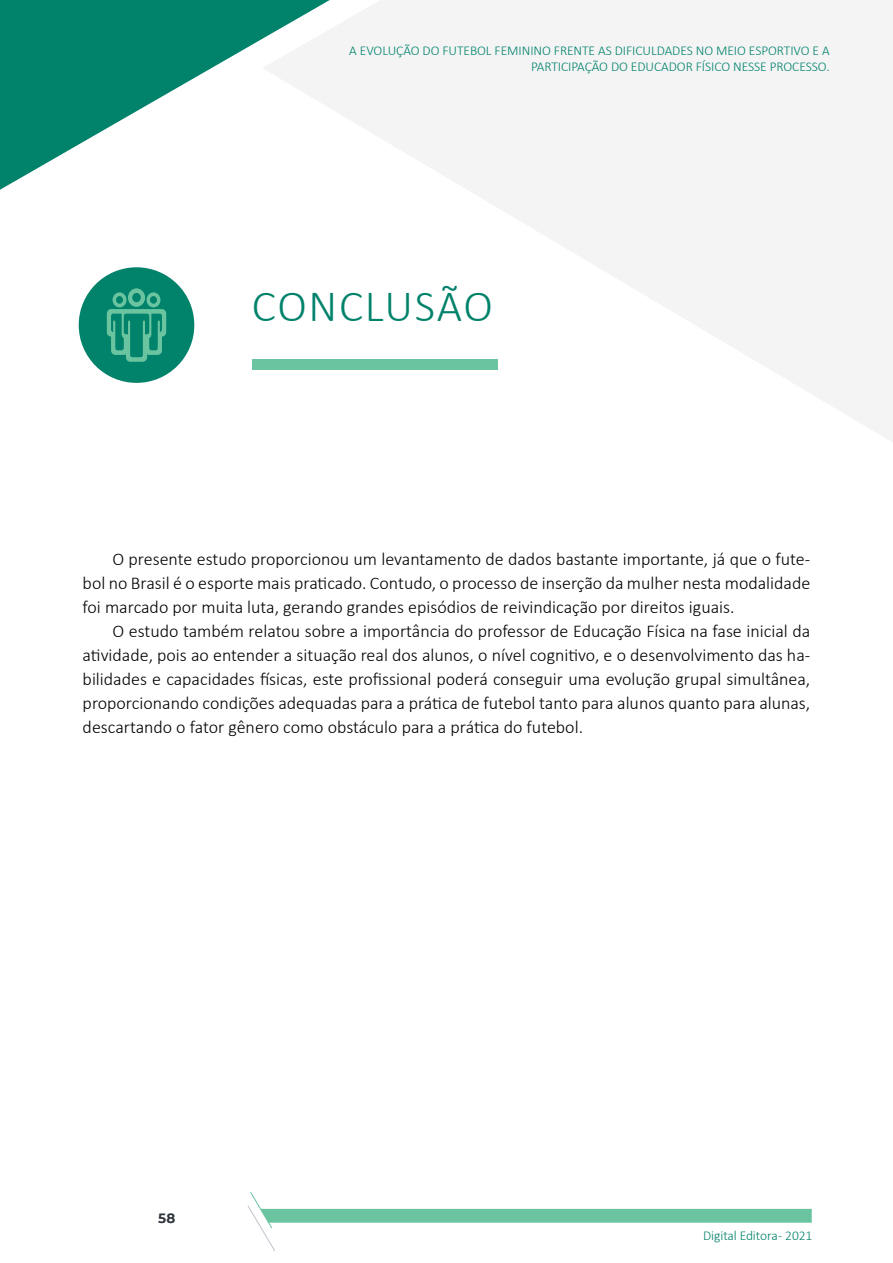
<style>
.page{position:relative;width:893px;height:1263px;background:#fff}
.page>*{position:absolute;margin:0;border:0;box-sizing:border-box;transform-origin:0 0}
.t1{font:300 45px "Calibri";letter-spacing:.035em;color:#00826b}
.t2{font:300 18px/24px "Calibri";color:#000;text-align:justify}
.t3{font:300 13.5px/16.2px "Calibri";letter-spacing:-.005em;color:#00826b;text-align:right}
.t4{font:700 13.5px "Montserrat";color:#2e333c}
</style>
<div class="page">
<div style="left:79px;top:267px;width:115px;height:116px;background:#00826b;border-radius:50%"></div>
<svg style="left:107px;top:288px;width:59px;height:74px"></svg>
<svg style="left:330px;top:0;width:563px;height:442px;fill:#f4f4f5"></svg>
<svg style="left:0;top:0;width:330px;height:190px;fill:#00826b"></svg>
<div style="left:252px;top:359px;width:245px;height:11px;background:#6ac4a0"></div>
<svg style="left:247px;top:1192px;width:565px;height:59px"></svg>
<p class="t3" style="left:349px;top:42px;width:482px">A EVOLUÇÃO DO FUTEBOL FEMININO FRENTE AS DIFICULDADES NO MEIO ESPORTIVO E A<br>PARTICIPAÇÃO DO EDUCADOR FÍSICO NESSE PROCESSO.</p>
<h1 class="t1" style="left:252px;top:279px;width:242px">CONCLUSÃO</h1>
<p class="t2" style="left:83px;top:547px;width:729px;text-indent:30px">O presente estudo proporcionou um levantamento de dados bastante importante, já que o fute&shy;bol no Brasil é o esporte mais praticado. Contudo, o processo de inserção da mulher nesta modalidade foi marcado por muita luta, gerando grandes episódios de reivindicação por direitos iguais.</p>
<p class="t2" style="left:83px;top:619px;width:729px;text-indent:30px">O estudo também relatou sobre a importância do professor de Educação Física na fase inicial da atividade, pois ao entender a situação real dos alunos, o nível cognitivo, e o desenvolvimento das ha&shy;bilidades e capacidades físicas, este profissional poderá conseguir uma evolução grupal simultânea, proporcionando condições adequadas para a prática de futebol tanto para alunos quanto para alunas, descartando o fator gênero como obstáculo para a prática do futebol.</p>
<p class="t4" style="left:158px;top:1208px;width:19px">58</p>
<p class="t3" style="left:703px;top:1227px;width:111px">Digital Editora - 2021</p>
</div>
